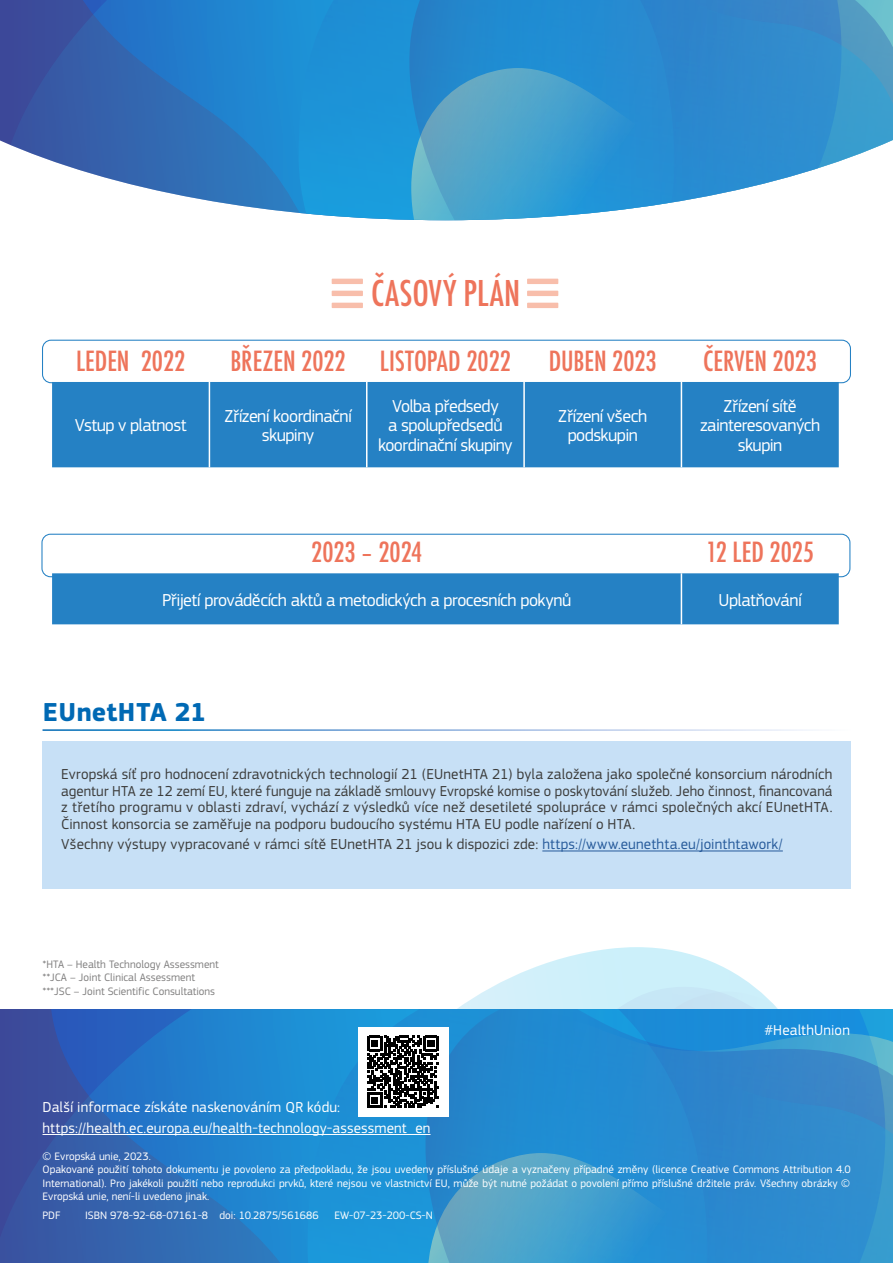
<style>
.page{position:relative;width:893px;height:1263px;background:#fff}
.page>*{position:absolute;margin:0;border:0;box-sizing:border-box;transform-origin:0 0}
.t1{font:500 condensed 34.5px "Futura";letter-spacing:.01em;color:#ee745b}
.t2{font:500 condensed 27px "Futura";letter-spacing:-.005em;color:#ee745b}
.t3{font:700 27px "EC Square Sans Pro";letter-spacing:.01em;color:#0069b4}
.t4{font:18px/19.5px "EC Square Sans Pro";letter-spacing:-.03em;color:#fff;text-align:center}
.t5{font:15px/16.5px "EC Square Sans Pro";letter-spacing:.01em;color:#3c3c3b;text-align:justify}
.t6{font:15px/20.7px "EC Square Sans Pro";letter-spacing:.01em;color:#fff}
.t7{font:11.25px/13.5px "EC Square Sans Pro";color:#fff}
.t8{font:11.25px/13.5px "EC Square Sans Pro";color:#818080}
.s1{color:#275b9b}
</style>
<div class="page">
<div style="left:42px;top:340px;width:809px;height:43px;border:1px solid #2581c4;border-radius:9px"></div>
<div style="left:41px;top:534px;width:809px;height:43px;border:1px solid #2581c4;border-radius:9px"></div>
<svg style="left:367px;top:888px;width:484px;height:121px"></svg>
<svg style="left:631px;top:991px;width:220px;height:18px"></svg>
<svg style="left:10px;top:0;width:46px;height:163px;background:#4558a2"></svg>
<svg style="left:56px;top:0;width:352px;height:220px;background:#398acb"></svg>
<svg style="left:408px;top:0;width:485px;height:220px;background:#499dd2"></svg>
<svg style="left:0;top:1009px;width:49px;height:254px;background:#3a4e9c"></svg>
<svg style="left:49px;top:1009px;width:373px;height:254px;background:#257cc6"></svg>
<svg style="left:422px;top:1009px;width:471px;height:254px;background:#2e8fce"></svg>
<hr style="left:43px;top:1134px;width:388px;height:1px;background:#fff">
<div style="left:358px;top:1027px;width:91px;height:89px;background:#fff"></div>
<svg style="left:367px;top:1036px;width:72px;height:72px"></svg>
<div style="left:43px;top:741px;width:808px;height:147px;background:#c7e0f6"></div>
<hr style="left:542px;top:850px;width:241px;height:1px;background:#275b9b">
<div style="left:52px;top:382px;width:787px;height:85px;background:#2581c4"></div>
<hr style="left:209px;top:382px;width:1px;height:85px;background:#fff">
<hr style="left:366px;top:382px;width:1px;height:85px;background:#fff">
<hr style="left:523px;top:382px;width:2px;height:85px;background:#fff">
<hr style="left:681px;top:382px;width:1px;height:85px;background:#fff">
<div style="left:52px;top:573px;width:787px;height:51px;background:#2581c4"></div>
<hr style="left:681px;top:573px;width:1px;height:51px;background:#fff">
<div style="left:527px;top:279px;width:31px;height:5px;background:#f8beab"></div>
<div style="left:527px;top:291px;width:31px;height:5px;background:#f8beab"></div>
<div style="left:527px;top:303px;width:31px;height:5px;background:#f8beab"></div>
<div style="left:332px;top:279px;width:31px;height:5px;background:#f8beab"></div>
<div style="left:332px;top:291px;width:31px;height:5px;background:#f8beab"></div>
<div style="left:332px;top:303px;width:31px;height:5px;background:#f8beab"></div>
<h1 class="t1" style="left:371px;top:271px;width:151px">ČASOVÝ PLÁN</h1>
<h2 class="t2" style="left:76px;top:343px;width:111px">LEDEN 2022</h2>
<h2 class="t2" style="left:230px;top:343px;width:117px">BŘEZEN 2022</h2>
<h2 class="t2" style="left:380px;top:343px;width:133px">LISTOPAD 2022</h2>
<h2 class="t2" style="left:549px;top:343px;width:109px">DUBEN 2023</h2>
<h2 class="t2" style="left:703px;top:343px;width:115px">ČERVEN 2023</h2>
<p class="t4" style="left:75px;top:416px;width:113px">Vstup v platnost</p>
<p class="t4" style="left:224px;top:406px;width:129px">Zřízení koordinační skupiny</p>
<p class="t4" style="left:378px;top:396px;width:136px">Volba předsedy<br>a spolupředsedů koordinační skupiny</p>
<p class="t4" style="left:558px;top:406px;width:90px">Zřízení všech podskupin</p>
<p class="t4" style="left:700px;top:396px;width:122px">Zřízení sítě zainteresovaných skupin</p>
<h2 class="t2" style="left:311px;top:535px;width:112px">2023 – 2024</h2>
<h2 class="t2" style="left:706px;top:535px;width:109px">12 LED 2025</h2>
<p class="t4" style="left:162px;top:590px;width:411px">Přijetí prováděcích aktů a metodických a procesních pokynů</p>
<p class="t4" style="left:719px;top:590px;width:85px">Uplatňování</p>
<h2 class="t3" style="left:43px;top:696px;width:165px">EUnetHTA 21</h2>
<p class="t5" style="left:61px;top:766px;width:773px">Evropská síť pro hodnocení zdravotnických technologií 21 (EUnetHTA 21) byla založena jako společné konsorcium národních agentur HTA ze 12 zemí EU, které funguje na základě smlouvy Evropské komise o poskytování služeb. Jeho činnost, financovaná z třetího programu v oblasti zdraví, vychází z výsledků více než desetileté spolupráce v rámci společných akcí EUnetHTA.<br>Činnost konsorcia se zaměřuje na podporu budoucího systému HTA EU podle nařízení o HTA.</p>
<p class="t5" style="left:61px;top:836px;width:723px">Všechny výstupy vypracované v rámci sítě EUnetHTA 21 jsou k dispozici zde: <span class="s1">https://www.eunethta.eu/jointhtawork/</span></p>
<p class="t8" style="left:43px;top:957px;width:178px">*HTA – Health Technology Assessment **JCA – Joint Clinical Assessment ***JSC – Joint Scientific Consultations</p>
<p class="t6" style="left:43px;top:1097px;width:389px">Další informace získáte naskenováním QR kódu: https://health.ec.europa.eu/health-technology-assessment_en</p>
<p class="t6" style="left:764px;top:1020px;width:87px">#HealthUnion</p>
<p class="t7" style="left:43px;top:1149px;width:810px">© Evropská unie, 2023.<br>Opakované použití tohoto dokumentu je povoleno za předpokladu, že jsou uvedeny příslušné údaje a vyznačeny případné změny (licence Creative Commons Attribution 4.0<br>International). Pro jakékoli použití nebo reprodukci prvků, které nejsou ve vlastnictví EU, může být nutné požádat o povolení přímo příslušné držitele práv. Všechny obrázky © Evropská unie, není-li uvedeno jinak.</p>
<p class="t7" style="left:43px;top:1209px;width:20px">PDF</p>
<p class="t7" style="left:85px;top:1209px;width:235px">ISBN 978-92-68-07161-8 doi: 10.2875/561686</p>
<p class="t7" style="left:334px;top:1209px;width:100px">EW-07-23-200-CS-N</p>
</div>
